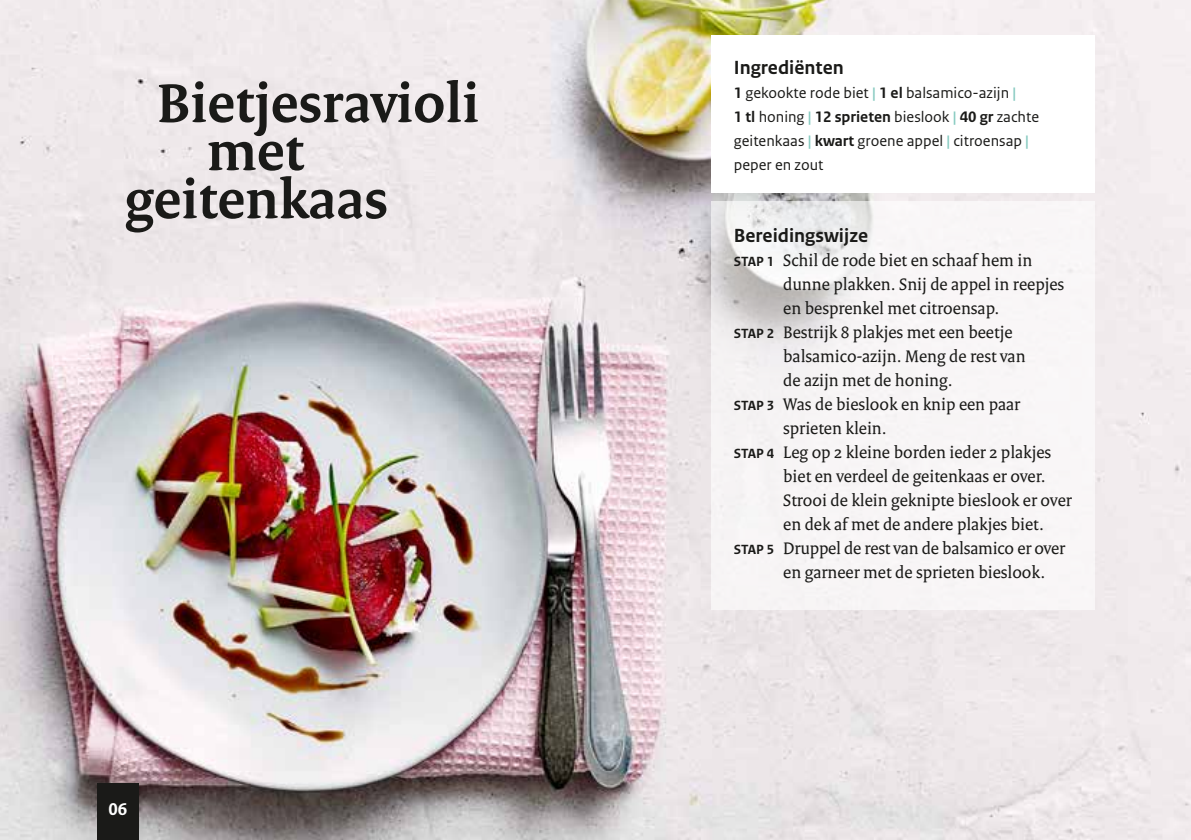
<style>
.page{position:relative;width:1191px;height:840px;background:#fff}
.page>*{position:absolute;margin:0;border:0;box-sizing:border-box;transform-origin:0 0}
.t1{font:700 58px "Rijksoverheid Serif";color:#1a1a18}
.t2{font:700 20px "Rijksoverheid Sans Text";color:#1a1a18}
.t3{font:18px "Rijksoverheid Serif";color:#1a1a18}
.t4{font:700 18px "Rijksoverheid Sans Text";color:#fff}
.t5{font:16px/24px "Rijksoverheid Sans Text";color:#1a1a18}
.s1{font-weight:700}
.s2{font-weight:700;color:#86cac0}
.s3{font-family:"Rijksoverheid Sans Text";font-weight:700;font-size:14px}
</style>
<div class="page">
<img style="left:0;top:0;width:1191px;height:839px">
<div style="left:97px;top:782px;width:42px;height:57px;background:#1a1a18"></div>
<svg style="left:711px;top:201px;width:383px;height:408px;fill:#f8f5f6"></svg>
<div style="left:711px;top:35px;width:383px;height:157px;background:#fff"></div>
<h1 class="t1" style="left:157px;top:68px;width:324px">Bietjesravioli</h1>
<h1 class="t1" style="left:207px;top:116px;width:98px">met</h1>
<h1 class="t1" style="left:125px;top:164px;width:264px">geitenkaas</h1>
<p class="t4" style="left:108px;top:798px;width:20px">06</p>
<p class="t2" style="left:734px;top:56px;width:111px">Ingrediënten</p>
<p class="t5" style="left:734px;top:81px;width:307px"><span class="s1">1</span> gekookte rode biet <span class="s2">|</span> <span class="s1">1 el</span> balsamico-azijn <span class="s2">|<br></span><span class="s1">1 tl</span> honing <span class="s2">|</span> <span class="s1">12 sprieten</span> bieslook <span class="s2">|</span> <span class="s1">40 gr</span> zachte geitenkaas <span class="s2">|</span> <span class="s1">kwart</span> groene appel <span class="s2">|</span> citroensap <span class="s2">| </span>peper en zout</p>
<p class="t2" style="left:734px;top:224px;width:136px">Bereidingswijze</p>
<p class="t3" style="left:734px;top:249px;width:300px"><span class="s3">STAP 1</span> Schil de rode biet en schaaf hem in</p>
<p class="t3" style="left:783px;top:273px;width:282px">dunne plakken. Snij de appel in reepjes</p>
<p class="t3" style="left:783px;top:297px;width:218px">en besprenkel met citroensap.</p>
<p class="t3" style="left:734px;top:321px;width:280px"><span class="s3">STAP 2</span> Bestrijk 8 plakjes met een beetje</p>
<p class="t3" style="left:783px;top:345px;width:244px">balsamico-azijn. Meng de rest van</p>
<p class="t3" style="left:783px;top:369px;width:171px">de azijn met de honing.</p>
<p class="t3" style="left:734px;top:393px;width:288px"><span class="s3">STAP 3</span> Was de bieslook en knip een paar</p>
<p class="t3" style="left:783px;top:417px;width:105px">sprieten klein.</p>
<p class="t3" style="left:734px;top:441px;width:319px"><span class="s3">STAP 4</span> Leg op 2 kleine borden ieder 2 plakjes</p>
<p class="t3" style="left:783px;top:465px;width:264px">biet en verdeel de geitenkaas er over.</p>
<p class="t3" style="left:783px;top:489px;width:290px">Strooi de klein geknipte bieslook er over</p>
<p class="t3" style="left:783px;top:513px;width:262px">en dek af met de andere plakjes biet.</p>
<p class="t3" style="left:734px;top:537px;width:333px"><span class="s3">STAP 5</span> Druppel de rest van de balsamico er over</p>
<p class="t3" style="left:783px;top:561px;width:264px">en garneer met de sprieten bieslook.</p>
</div>
